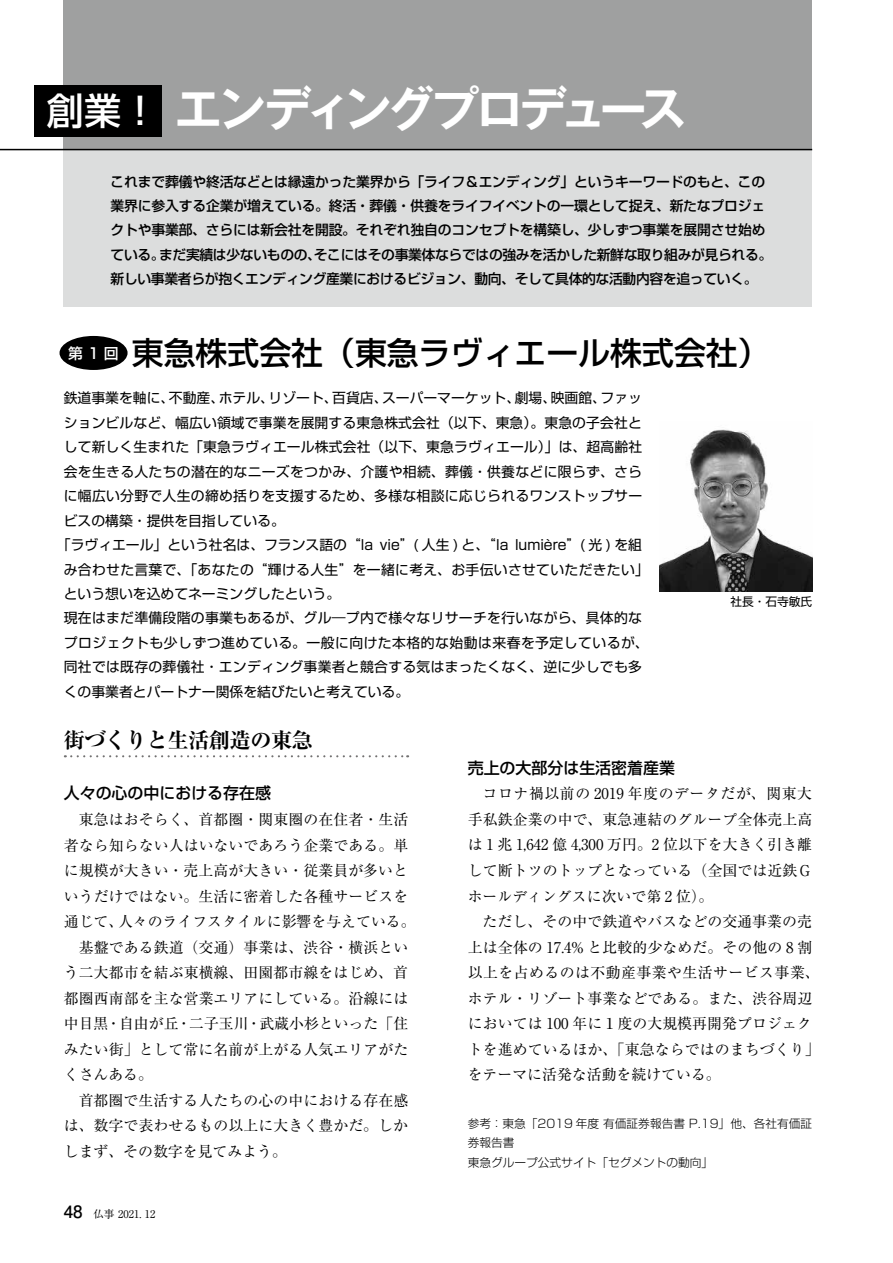
<style>
.page{position:relative;width:893px;height:1263px;background:#fff}
.page>*{position:absolute;margin:0;border:0;box-sizing:border-box;transform-origin:0 0}
.t1{font:700 47.85px "Gothic MB101 Pro De";letter-spacing:-.105em;color:#fff}
.t2{font:500 37.2px "Shin Go Pro";color:#fff}
.t3{font:500 31.95px "Shin Go Pro";color:#000}
.t4{font:700 expanded 21.3px "Ryumin Pro";letter-spacing:-.025em;color:#000}
.t5{font:500 15.9px "Shin Go Pro";color:#000}
.t6{font:14.85px/25.5px "Ryumin Pro";letter-spacing:.005em;color:#000;text-align:justify}
.t7{font:500 14.85px "Shin Go Pro";color:#fff}
.t8{font:13.8px "Shin Go Pro";letter-spacing:.02em;color:#000}
.t9{font:500 13.8px/24.5px "Shin Go Pro";letter-spacing:-.015em;color:#000}
.t10{font:13.8px "Shin Go Pro";color:#000}
.t11{font:300 11.7px/19.2px "Shin Go Pro";color:#000}
.t12{font:11.7px "Shin Go Pro";color:#000}
.t13{font:10.65px "Ryumin Pro";color:#000}
.s1{font-family:"Futo Go B101 Pro";font-weight:700;font-size:16.95px}
</style>
<div class="page">
<div style="left:64px;top:0;width:748px;height:285px;background:#9fa0a0"></div>
<svg style="left:65px;top:755px;width:343px;height:2px"></svg>
<div style="left:60px;top:336px;width:68px;height:34px;background:#000;border-radius:50%"></div>
<div style="left:34px;top:85px;width:128px;height:51px;background:#000"></div>
<div style="left:64px;top:149px;width:748px;height:157px;background:#dcdddd"></div>
<hr style="left:0;top:149px;width:812px;height:1px;background:#000">
<img style="left:659px;top:429px;width:153px;height:162px">
<h2 class="t2" style="left:47px;top:80px;width:113px">創業！</h2>
<h1 class="t1" style="left:174px;top:69px;width:514px">エンディングプロデュース</h1>
<p class="t9" style="left:111px;top:167px;width:663px">これまで葬儀や終活などとは縁遠かった業界から「ライフ＆エンディング」というキーワードのもと、この業界に参入する企業が増えている。終活・葬儀・供養をライフイベントの一環として捉え、新たなプロジェクトや事業部、さらには新会社を開設。それぞれ独自のコンセプトを構築し、少しずつ事業を展開させ始めている。まだ実績は少ないものの、そこにはその事業体ならではの強みを活かした新鮮な取り組みが見られる。新しい事業者らが抱くエンディング産業におけるビジョン、動向、そして具体的な活動内容を追っていく。</p>
<p class="t7" style="left:68px;top:341px;width:52px">第１回</p>
<h3 class="t3" style="left:132px;top:327px;width:639px">東急株式会社（東急ラヴィエール株式会社）</h3>
<p class="t10" style="left:64px;top:387px;width:580px">鉄道事業を軸に、不動産、ホテル、リゾート、百貨店、スーパーマーケット、劇場、映画館、ファッ</p>
<p class="t8" style="left:64px;top:411px;width:580px">ションビルなど、幅広い領域で事業を展開する東急株式会社（以下、東急）。東急の子会社と</p>
<p class="t8" style="left:64px;top:436px;width:580px">して新しく生まれた「東急ラヴィエール株式会社（以下、東急ラヴィエール）」は、超高齢社</p>
<p class="t8" style="left:64px;top:460px;width:580px">会を生きる人たちの潜在的なニーズをつかみ、介護や相続、葬儀・供養などに限らず、さら</p>
<p class="t8" style="left:64px;top:485px;width:580px">に幅広い分野で人生の締め括りを支援するため、多様な相談に応じられるワンストップサー</p>
<p class="t10" style="left:64px;top:509px;width:223px">ビスの構築・提供を目指している。</p>
<p class="t10" style="left:57px;top:533px;width:587px">「ラヴィエール」という社名は、フランス語の“la vie”( 人生 ) と、“la lumière”( 光 ) を組</p>
<p class="t8" style="left:64px;top:558px;width:587px">み合わせた言葉で、「あなたの“輝ける人生”を一緒に考え、お手伝いさせていただきたい」</p>
<p class="t10" style="left:64px;top:582px;width:278px">という想いを込めてネーミングしたという。</p>
<p class="t8" style="left:64px;top:607px;width:580px">現在はまだ準備段階の事業もあるが、グル―プ内で様々なリサーチを行いながら、具体的な</p>
<p class="t8" style="left:64px;top:631px;width:586px">プロジェクトも少しずつ進めている。一般に向けた本格的な始動は来春を予定しているが、</p>
<p class="t8" style="left:64px;top:656px;width:580px">同社では既存の葬儀社・エンディング事業者と競合する気はまったくなく、逆に少しでも多</p>
<p class="t10" style="left:64px;top:680px;width:347px">くの事業者とパートナー関係を結びたいと考えている。</p>
<p class="t12" style="left:730px;top:592px;width:83px">社長・石寺敏氏</p>
<h3 class="t4" style="left:64px;top:724px;width:251px">街づくりと生活創造の東急</h3>
<p class="t5" style="left:64px;top:780px;width:209px">人々の心の中における存在感</p>
<p class="t6" style="left:79px;top:806px;width:331px">東急はおそらく、首都圏・関東圏の在住者・生活</p>
<p class="t6" style="left:64px;top:831px;width:346px">者なら知らない人はいないであろう企業である。単</p>
<p class="t6" style="left:64px;top:857px;width:346px">に規模が大きい・売上高が大きい・従業員が多いと</p>
<p class="t6" style="left:64px;top:882px;width:346px">いうだけではない。生活に密着した各種サービスを</p>
<p class="t6" style="left:64px;top:908px;width:353px">通じて、人々のライフスタイルに影響を与えている。</p>
<p class="t6" style="left:79px;top:933px;width:331px">基盤である鉄道（交通）事業は、渋谷・横浜とい</p>
<p class="t6" style="left:64px;top:959px;width:346px">う二大都市を結ぶ東横線、田園都市線をはじめ、首</p>
<p class="t6" style="left:64px;top:984px;width:346px">都圏西南部を主な営業エリアにしている。沿線には</p>
<p class="t6" style="left:64px;top:1010px;width:346px">中目黒・自由が丘・二子玉川・武蔵小杉といった「住</p>
<p class="t6" style="left:64px;top:1035px;width:346px">みたい街」として常に名前が上がる人気エリアがた</p>
<p class="t6" style="left:64px;top:1061px;width:91px">くさんある。</p>
<p class="t6" style="left:79px;top:1086px;width:331px">首都圏で生活する人たちの心の中における存在感</p>
<p class="t6" style="left:64px;top:1112px;width:346px">は、数字で表わせるもの以上に大きく豊かだ。しか</p>
<p class="t6" style="left:64px;top:1137px;width:225px">しまず、その数字を見てみよう。</p>
<p class="t13" style="left:64px;top:1206px;width:93px"><span class="s1">48</span> 仏事 2021. 12</p>
<p class="t5" style="left:468px;top:755px;width:209px">売上の大部分は生活密着産業</p>
<p class="t6" style="left:468px;top:780px;width:346px;text-indent:15px">コロナ禍以前の 2019 年度のデータだが、関東大手私鉄企業の中で、東急連結のグループ全体売上高は 1 兆 1,642 億 4,300 万円。2 位以下を大きく引き離して断トツのトップとなっている（全国では近鉄Ｇホールディングスに次いで第 2 位）。</p>
<p class="t6" style="left:468px;top:908px;width:353px;text-align:left;text-indent:15px">ただし、その中で鉄道やバスなどの交通事業の売上は全体の 17.4% と比較的少なめだ。その他の 8 割以上を占めるのは不動産事業や生活サービス事業、ホテル・リゾート事業などである。また、渋谷周辺においては 100 年に１度の大規模再開発プロジェクトを進めているほか、「東急ならではのまちづくり」をテーマに活発な活動を続けている。</p>
<p class="t11" style="left:468px;top:1113px;width:346px">参考：東急「2019 年度 有価証券報告書 P.19」他、各社有価証券報告書<br>東急グループ公式サイト「セグメントの動向」</p>
</div>
